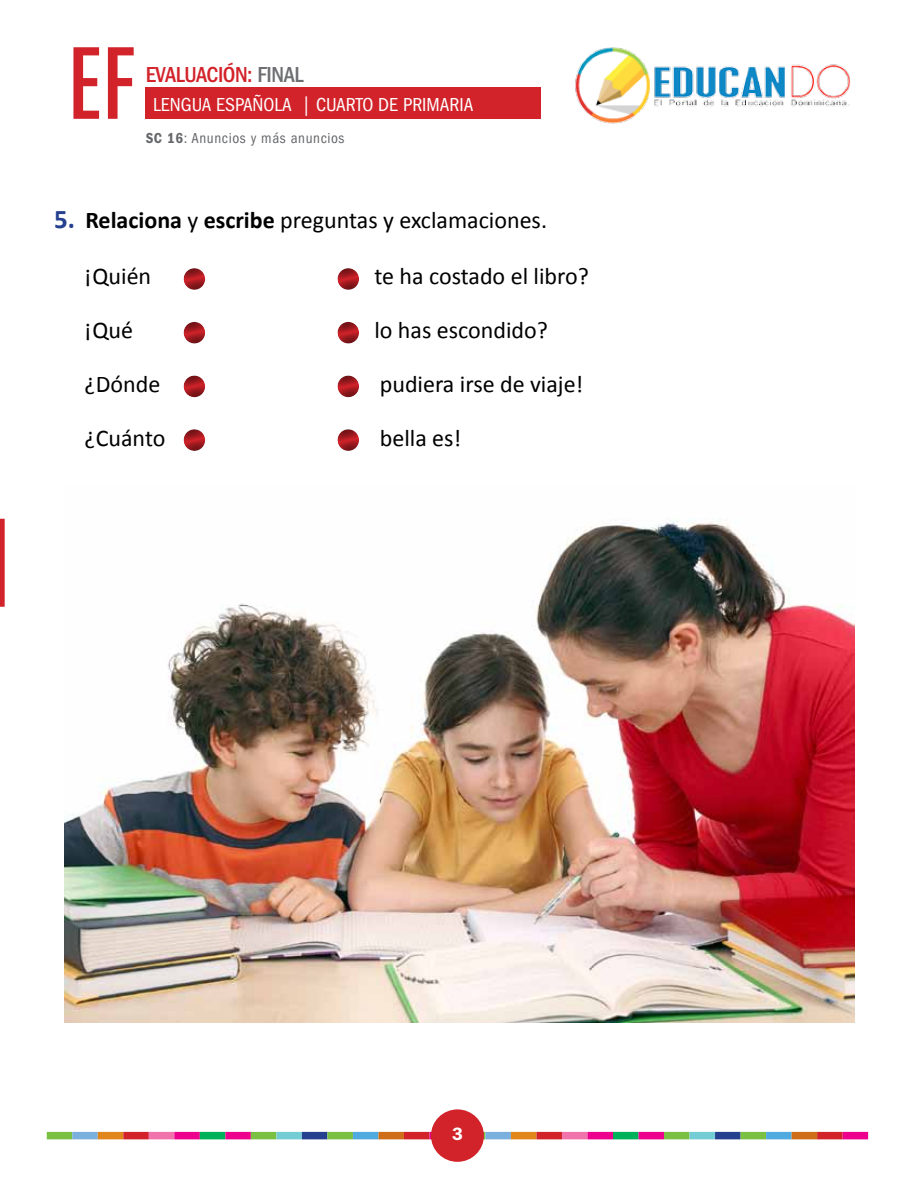
<style>
.page{position:relative;width:918px;height:1188px;background:#fff}
.page>*{position:absolute;margin:0;border:0;box-sizing:border-box;transform-origin:0 0}
.t1{font:500 condensed 94.95px "Futura";color:#d2232a}
.t2{font:24px "Calibri";color:#000}
.t3{font:500 condensed 22.5px "ITC Franklin Gothic Std";letter-spacing:-.02em;color:#d2232a}
.t4{font:condensed 19.5px "ITC Franklin Gothic Std";color:#fff}
.t5{font:600 18px "ITC Franklin Gothic Std";color:#fff}
.t6{font:condensed 15px "ITC Franklin Gothic Std";color:#656669}
.s1{color:#6d6e71}
.s2{font-family:"ITC Franklin Gothic Std Dm Cd";font-stretch:normal}
.s3{font-weight:700;font-size:27px;color:#25408f}
.s4{font-weight:700}
</style>
<div class="page">
<div style="left:47px;top:1132px;width:25px;height:7px;background:#7ac143"></div>
<div style="left:72px;top:1132px;width:26px;height:7px;background:#7bafde"></div>
<div style="left:98px;top:1132px;width:25px;height:7px;background:#e0861b"></div>
<div style="left:123px;top:1132px;width:26px;height:7px;background:#d2232a"></div>
<div style="left:149px;top:1132px;width:25px;height:7px;background:#f173ac"></div>
<div style="left:174px;top:1132px;width:26px;height:7px;background:#ec008c"></div>
<div style="left:200px;top:1132px;width:25px;height:7px;background:#00b25a"></div>
<div style="left:225px;top:1132px;width:26px;height:7px;background:#ec008c"></div>
<div style="left:251px;top:1132px;width:25px;height:7px;background:#7ac143"></div>
<div style="left:276px;top:1132px;width:26px;height:7px;background:#74cdd4"></div>
<div style="left:302px;top:1132px;width:25px;height:7px;background:#25408f"></div>
<div style="left:327px;top:1132px;width:26px;height:7px;background:#7ac143"></div>
<div style="left:353px;top:1132px;width:25px;height:7px;background:#4faadf"></div>
<div style="left:378px;top:1132px;width:26px;height:7px;background:#ce6e19"></div>
<div style="left:404px;top:1132px;width:25px;height:7px;background:#d2232a"></div>
<div style="left:429px;top:1132px;width:26px;height:7px;background:#ec008c"></div>
<div style="left:460px;top:1132px;width:25px;height:7px;background:#7ac143"></div>
<div style="left:485px;top:1132px;width:26px;height:7px;background:#7bafde"></div>
<div style="left:511px;top:1132px;width:25px;height:7px;background:#e0861b"></div>
<div style="left:536px;top:1132px;width:26px;height:7px;background:#d2232a"></div>
<div style="left:562px;top:1132px;width:25px;height:7px;background:#f173ac"></div>
<div style="left:587px;top:1132px;width:26px;height:7px;background:#ec008c"></div>
<div style="left:613px;top:1132px;width:26px;height:7px;background:#00b25a"></div>
<div style="left:639px;top:1132px;width:25px;height:7px;background:#ec008c"></div>
<div style="left:664px;top:1132px;width:26px;height:7px;background:#7ac143"></div>
<div style="left:690px;top:1132px;width:25px;height:7px;background:#74cdd4"></div>
<div style="left:715px;top:1132px;width:26px;height:7px;background:#25408f"></div>
<div style="left:741px;top:1132px;width:25px;height:7px;background:#7ac143"></div>
<div style="left:766px;top:1132px;width:26px;height:7px;background:#4faadf"></div>
<div style="left:792px;top:1132px;width:25px;height:7px;background:#ce6e19"></div>
<div style="left:817px;top:1132px;width:26px;height:7px;background:#d2232a"></div>
<div style="left:843px;top:1132px;width:25px;height:7px;background:#ec008c"></div>
<div style="left:431px;top:1109px;width:53px;height:53px;background:#d2232a;border-radius:50%"></div>
<svg style="left:0;top:519px;width:5px;height:88px"></svg>
<div style="left:182px;top:266px;width:24px;height:25px;background:#000;opacity:.59"></div>
<div style="left:335px;top:266px;width:24px;height:25px;background:#000;opacity:.59"></div>
<div style="left:182px;top:319px;width:24px;height:26px;background:#000;opacity:.59"></div>
<div style="left:335px;top:319px;width:24px;height:26px;background:#000;opacity:.59"></div>
<div style="left:182px;top:373px;width:24px;height:25px;background:#000;opacity:.59"></div>
<div style="left:335px;top:373px;width:24px;height:25px;background:#000;opacity:.59"></div>
<div style="left:182px;top:427px;width:24px;height:25px;background:#000;opacity:.59"></div>
<div style="left:335px;top:427px;width:24px;height:25px;background:#000;opacity:.59"></div>
<img style="left:65px;top:519px;width:789px;height:503px">
<div style="left:146px;top:87px;width:395px;height:31px;background:#d2232a"></div>
<img style="left:575px;top:47px;width:276px;height:77px">
<h1 class="t1" style="left:68px;top:23px;width:69px">EF</h1>
<p class="t3" style="left:146px;top:62px;width:159px">EVALUACIÓN: <span class="s1">FINAL</span></p>
<p class="t4" style="left:153px;top:94px;width:322px">LENGUA ESPAÑOLA | CUARTO DE PRIMARIA</p>
<p class="t6" style="left:146px;top:130px;width:200px"><span class="s2">SC 16</span>: ANUNCIOS Y MÁS ANUNCIOS</p>
<p class="t2" style="left:54px;top:205px;width:495px"><span class="s3">5.</span> <span class="s4">Relaciona</span> y <span class="s4">escribe</span> preguntas y exclamaciones.</p>
<p class="t2" style="left:85px;top:261px;width:68px">¡Quién</p>
<p class="t2" style="left:85px;top:315px;width:50px">¡Qué</p>
<p class="t2" style="left:85px;top:369px;width:77px">¿Dónde</p>
<p class="t2" style="left:85px;top:423px;width:82px">¿Cuánto</p>
<p class="t2" style="left:374px;top:261px;width:216px">te ha costado el libro?</p>
<p class="t2" style="left:374px;top:315px;width:175px">lo has escondido?</p>
<p class="t2" style="left:380px;top:369px;width:205px">pudiera irse de viaje!</p>
<p class="t2" style="left:380px;top:423px;width:83px">bella es!</p>
<p class="t5" style="left:452px;top:1123px;width:12px">3</p>
</div>
